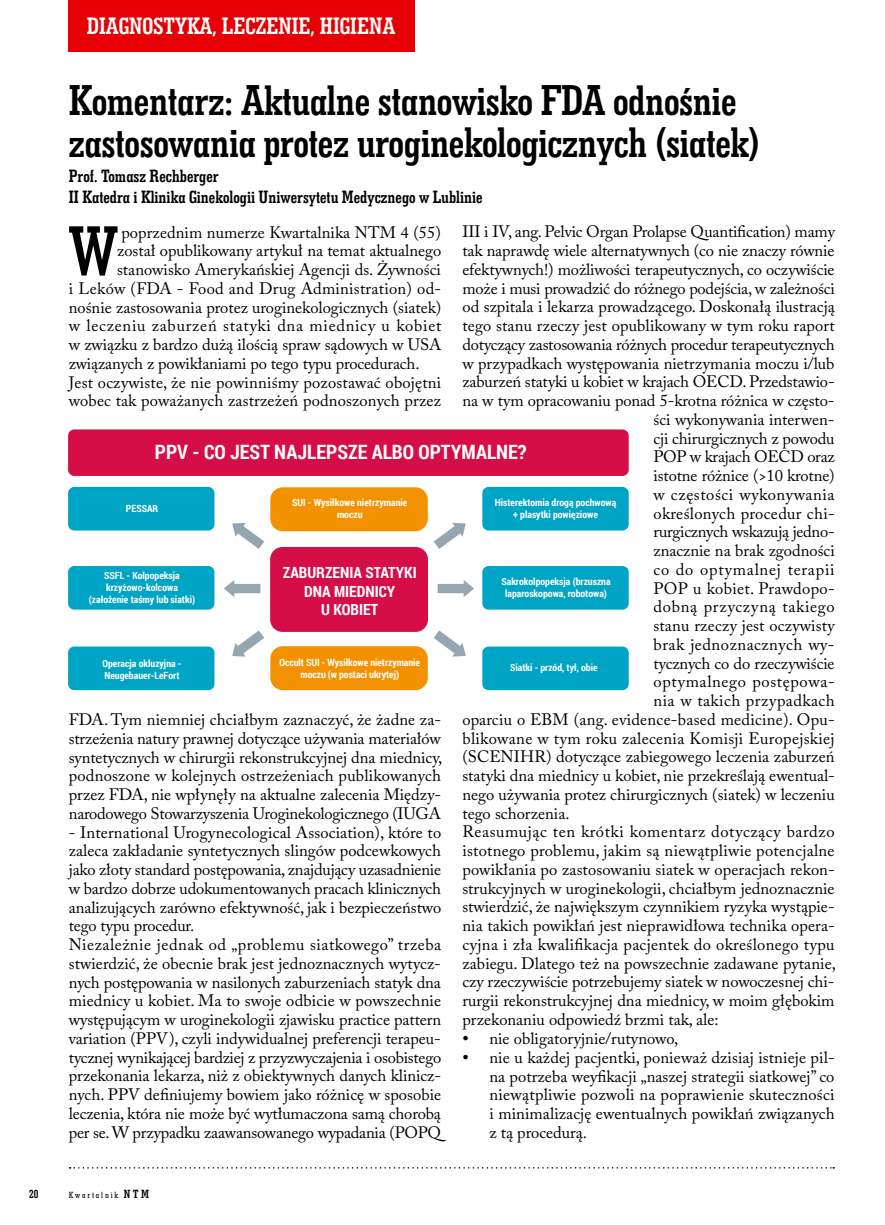
<style>
.page{position:relative;width:885px;height:1225px;background:#fff}
.page>*{position:absolute;margin:0;border:0;box-sizing:border-box;transform-origin:0 0}
.t1{font:71.55px "Geo Slab 703 Bd Cn EU Normal";color:#000}
.t2{font:43.5px/42px "Geo Slab 703 Bd Cn EU Normal";letter-spacing:-.01em;color:#000}
.t3{font:24px "Geo Slab 703 Bd Cn EU Normal";color:#fff}
.t4{font:700 19.8px "Roboto Condensed";color:#fff}
.t5{font:18px/21px "Geo Slab 703 Bd Cn EU Normal";color:#000}
.t6{font:16.5px/18.8px "Adobe Caslon Pro";color:#000;text-align:justify}
.t7{font:16.5px "Adobe Caslon Pro";letter-spacing:.02em;color:#000}
.t8{font:16.5px "Adobe Caslon Pro";letter-spacing:.035em;color:#000}
.t9{font:16.5px "Adobe Caslon Pro";letter-spacing:.04em;color:#000}
.t10{font:16.5px "Adobe Caslon Pro";letter-spacing:.045em;color:#000}
.t11{font:16.5px "Adobe Caslon Pro";letter-spacing:.03em;color:#000}
.t12{font:16.5px "Adobe Caslon Pro";letter-spacing:.025em;color:#000}
.t13{font:16.5px "Adobe Caslon Pro";letter-spacing:-.02em;color:#000}
.t14{font:700 15.3px/18.5px "Roboto Condensed";color:#fff;text-align:center}
.t15{font:12px "Geo Slab 703 Bd Cn EU Normal";color:#000}
.t16{font:700 9.9px/11.9px "Roboto Condensed";color:#fff;text-align:center}
.t17{font:9px "Geo Slab 703 Md Cn EU Normal";letter-spacing:.2em;color:#000}
.s1{color:#fff}
.s2{font-family:"Times New Roman";font-size:18px}
.s3{font-family:"Geo Slab 703 Bd Cn EU Normal";font-size:12px}
</style>
<div class="page">
<svg style="left:70px;top:1167px;width:764px;height:1px"></svg>
<div style="left:68px;top:0;width:347px;height:51px;background:#e60005"></div>
<div style="left:68px;top:429px;width:560px;height:47px;background:#d60e47;border-radius:6px"></div>
<div style="left:68px;top:487px;width:146px;height:43px;background:#00a4c4;border-radius:6px"></div>
<div style="left:68px;top:566px;width:146px;height:43px;background:#00a4c4;border-radius:6px"></div>
<div style="left:68px;top:646px;width:146px;height:44px;background:#00a4c4;border-radius:6px"></div>
<div style="left:482px;top:487px;width:146px;height:43px;background:#00a4c4;border-radius:6px"></div>
<div style="left:482px;top:566px;width:146px;height:43px;background:#00a4c4;border-radius:6px"></div>
<div style="left:482px;top:646px;width:146px;height:44px;background:#00a4c4;border-radius:6px"></div>
<div style="left:270px;top:487px;width:158px;height:44px;background:#f39200;border-radius:12px"></div>
<div style="left:270px;top:646px;width:158px;height:44px;background:#f39200;border-radius:12px"></div>
<div style="left:270px;top:547px;width:158px;height:85px;background:#d60e47;border-radius:12px"></div>
<svg style="left:434px;top:523px;width:31px;height:26px"></svg>
<svg style="left:434px;top:630px;width:31px;height:26px"></svg>
<svg style="left:437px;top:580px;width:37px;height:17px"></svg>
<svg style="left:232px;top:523px;width:32px;height:26px"></svg>
<svg style="left:232px;top:630px;width:32px;height:26px"></svg>
<svg style="left:224px;top:580px;width:36px;height:17px"></svg>
<h3 class="t3" style="left:87px;top:11px;width:310px">DIAGNOSTYKA, LECZENIE, HIGIENA</h3>
<h2 class="t2" style="left:69px;top:78px;width:692px">Komentarz: Aktualne stanowisko FDA odnośnie zastosowania protez uroginekologicznych (siatek)</h2>
<p class="t5" style="left:69px;top:165px;width:415px">Prof. Tomasz Rechberger<br>II Katedra i Klinika Ginekologii Uniwersytetu Medycznego w Lublinie</p>
<h1 class="t1" style="left:69px;top:206px;width:50px">W</h1>
<p class="t6" style="left:117px;top:222px;width:325px"><span class="s1">.</span>poprzednim numerze Kwartalnika NTM 4 (55)</p>
<p class="t6" style="left:462px;top:222px;width:374px">III i IV, ang. Pelvic Organ Prolapse Quantification) mamy</p>
<p class="t6" style="left:462px;top:241px;width:373px">tak naprawdę wiele alternatywnych (co nie znaczy równie</p>
<p class="t6" style="left:462px;top:260px;width:374px">efektywnych!) możliwości terapeutycznych, co oczywiście</p>
<p class="t6" style="left:462px;top:278px;width:374px">może i musi prowadzić do różnego podejścia, w zależności</p>
<p class="t6" style="left:462px;top:297px;width:374px">od szpitala i lekarza prowadzącego. Doskonałą ilustracją</p>
<p class="t6" style="left:462px;top:316px;width:374px">tego stanu rzeczy jest opublikowany w tym roku raport</p>
<p class="t6" style="left:462px;top:335px;width:374px">dotyczący zastosowania różnych procedur terapeutycznych</p>
<p class="t6" style="left:462px;top:353px;width:373px">w przypadkach występowania nietrzymania moczu i/lub</p>
<p class="t6" style="left:462px;top:372px;width:374px">zaburzeń statyki u kobiet w krajach OECD. Przedstawio-</p>
<p class="t6" style="left:462px;top:391px;width:373px">na w tym opracowaniu ponad 5-krotna różnica w często-</p>
<p class="t6" style="left:653px;top:410px;width:182px">ści wykonywania interwen-</p>
<p class="t6" style="left:653px;top:428px;width:183px">cji chirurgicznych z powodu</p>
<p class="t13" style="left:653px;top:447px;width:182px">POP w krajach OECD oraz</p>
<p class="t6" style="left:653px;top:466px;width:183px">istotne różnice (&gt;10 krotne)</p>
<p class="t8" style="left:653px;top:484px;width:183px">w częstości wykonywania</p>
<p class="t7" style="left:653px;top:503px;width:183px">określonych procedur chi-</p>
<p class="t6" style="left:653px;top:522px;width:183px">rurgicznych wskazują jedno-</p>
<p class="t6" style="left:653px;top:541px;width:183px">znacznie na brak zgodności</p>
<p class="t10" style="left:653px;top:559px;width:182px">co do optymalnej terapii</p>
<p class="t7" style="left:653px;top:578px;width:183px">POP u kobiet. Prawdopo-</p>
<p class="t10" style="left:653px;top:597px;width:183px">dobną przyczyną takiego</p>
<p class="t6" style="left:653px;top:616px;width:183px">stanu rzeczy jest oczywisty</p>
<p class="t11" style="left:653px;top:634px;width:182px">brak jednoznacznych wy-</p>
<p class="t6" style="left:653px;top:653px;width:182px">tycznych co do rzeczywiście</p>
<p class="t9" style="left:653px;top:672px;width:183px">optymalnego postępowa-</p>
<p class="t12" style="left:653px;top:691px;width:183px">nia w takich przypadkach</p>
<p class="t6" style="left:462px;top:710px;width:374px">oparciu o EBM (ang. evidence-based medicine). Opu-</p>
<p class="t7" style="left:462px;top:728px;width:373px">blikowane w tym roku zalecenia Komisji Europejskiej</p>
<p class="t6" style="left:462px;top:747px;width:374px">(SCENIHR) dotyczące zabiegowego leczenia zaburzeń</p>
<p class="t6" style="left:462px;top:766px;width:374px">statyki dna miednicy u kobiet, nie przekreślają ewentual-</p>
<p class="t6" style="left:462px;top:785px;width:374px">nego używania protez chirurgicznych (siatek) w leczeniu</p>
<p class="t6" style="left:462px;top:803px;width:109px">tego schorzenia.</p>
<p class="t8" style="left:462px;top:822px;width:374px">Reasumując ten krótki komentarz dotyczący bardzo</p>
<p class="t6" style="left:462px;top:841px;width:373px">istotnego problemu, jakim są niewątpliwie potencjalne</p>
<p class="t6" style="left:462px;top:860px;width:374px">powikłania po zastosowaniu siatek w operacjach rekon-</p>
<p class="t6" style="left:462px;top:878px;width:374px">strukcyjnych w uroginekologii, chciałbym jednoznacznie</p>
<p class="t6" style="left:462px;top:897px;width:374px">stwierdzić, że największym czynnikiem ryzyka wystąpie-</p>
<p class="t6" style="left:462px;top:916px;width:374px">nia takich powikłań jest nieprawidłowa technika opera-</p>
<p class="t7" style="left:462px;top:934px;width:373px">cyjna i zła kwalifikacja pacjentek do określonego typu</p>
<p class="t6" style="left:462px;top:953px;width:375px">zabiegu. Dlatego też na powszechnie zadawane pytanie,</p>
<p class="t6" style="left:462px;top:972px;width:373px">czy rzeczywiście potrzebujemy siatek w nowoczesnej chi-</p>
<p class="t6" style="left:462px;top:991px;width:373px">rurgii rekonstrukcyjnej dna miednicy, w moim głębokim</p>
<p class="t6" style="left:462px;top:1009px;width:258px">przekonaniu odpowiedź brzmi tak, ale:</p>
<p class="t6" style="left:462px;top:1029px;width:217px"><span class="s2">•</span> nie obligatoryjnie/rutynowo,</p>
<p class="t6" style="left:489px;top:1047px;width:347px;text-indent:-27px"><span class="s2">•</span> nie u każdej pacjentki, ponieważ dzisiaj istnieje pil&shy;na potrzeba weyfikacji „naszej strategii siatkowej” co niewątpliwie pozwoli na poprawienie skuteczności i minimalizację ewentualnych powikłań związanych z tą procedurą.</p>
<p class="t6" style="left:117px;top:241px;width:325px">został opublikowany artykuł na temat aktualnego</p>
<p class="t6" style="left:117px;top:260px;width:325px">stanowisko Amerykańskiej Agencji ds. Żywności</p>
<p class="t6" style="left:69px;top:279px;width:374px">i Leków (FDA - Food and Drug Administration) od-</p>
<p class="t6" style="left:69px;top:297px;width:374px">nośnie zastosowania protez uroginekologicznych (siatek)</p>
<p class="t9" style="left:69px;top:316px;width:374px">w leczeniu zaburzeń statyki dna miednicy u kobiet</p>
<p class="t6" style="left:69px;top:335px;width:374px">w związku z bardzo dużą ilością spraw sądowych w USA</p>
<p class="t6" style="left:69px;top:354px;width:352px">związanych z powikłaniami po tego typu procedurach.</p>
<p class="t6" style="left:69px;top:372px;width:374px">Jest oczywiste, że nie powinniśmy pozostawać obojętni</p>
<p class="t6" style="left:69px;top:391px;width:373px">wobec tak poważanych zastrzeżeń podnoszonych przez</p>
<p class="t4" style="left:155px;top:438px;width:373px">PPV - CO JEST NAJLEPSZE ALBO OPTYMALNE?</p>
<p class="t16" style="left:292px;top:496px;width:117px">SUI - Wysiłkowe nietrzymanie moczu</p>
<p class="t16" style="left:126px;top:502px;width:34px">PESSAR</p>
<p class="t16" style="left:494px;top:496px;width:123px">Histerektomia drogą pochwową + plasytki powięziowe</p>
<p class="t14" style="left:283px;top:563px;width:135px">ZABURZENIA STATYKI<br>DNA MIEDNICY<br>U KOBIET</p>
<p class="t16" style="left:89px;top:569px;width:108px">SSFL - Kolpopeksja krzyżowo-kolcowa (założenie taśmy lub siatki)</p>
<p class="t16" style="left:501px;top:575px;width:111px">Sakrokolpopeksja (brzuszna laparoskopowa, robotowa)</p>
<p class="t16" style="left:279px;top:656px;width:142px">Occult SUI - Wysiłkowe nietrzymanie moczu (w postaci ukrytej)</p>
<p class="t16" style="left:102px;top:657px;width:80px;text-align:left">Operacja okluzyjna -<br>Neugebauer-LeFort</p>
<p class="t16" style="left:510px;top:661px;width:89px">Siatki - przód, tył, obie</p>
<p class="t6" style="left:69px;top:710px;width:375px">FDA. Tym niemniej chciałbym zaznaczyć, że żadne za&shy;strzeżenia natury prawnej dotyczące używania materiałów syntetycznych w chirurgii rekonstrukcyjnej dna miednicy, podnoszone w kolejnych ostrzeżeniach publikowanych przez FDA, nie wpłynęły na aktualne zalecenia Między&shy;narodowego Stowarzyszenia Uroginekologicznego (IUGA</p>
<p class="t6" style="left:69px;top:822px;width:374px;text-align:left">- International Urogynecological Association), które to zaleca zakładanie syntetycznych slingów podcewkowych jako złoty standard postępowania, znajdujący uzasadnienie w bardzo dobrze udokumentowanych pracach klinicznych analizujących zarówno efektywność, jak i bezpieczeństwo tego typu procedur.<br>Niezależnie jednak od „problemu siatkowego” trzeba stwierdzić, że obecnie brak jest jednoznacznych wytycz&shy;nych postępowania w nasilonych zaburzeniach statyk dna miednicy u kobiet. Ma to swoje odbicie w powszechnie występującym w uroginekologii zjawisku practice pattern variation (PPV), czyli indywidualnej preferencji terapeu&shy;tycznej wynikającej bardziej z przyzwyczajenia i osobistego przekonania lekarza, niż z obiektywnych danych klinicz&shy;nych. PPV definiujemy bowiem jako różnicę w sposobie leczenia, która nie może być wytłumaczona samą chorobą per se. W przypadku zaawansowanego wypadania (POPQ</p>
<p class="t15" style="left:29px;top:1186px;width:11px">20</p>
<p class="t17" style="left:69px;top:1189px;width:82px">Kwartalnik <span class="s3">NTM</span></p>
</div>
